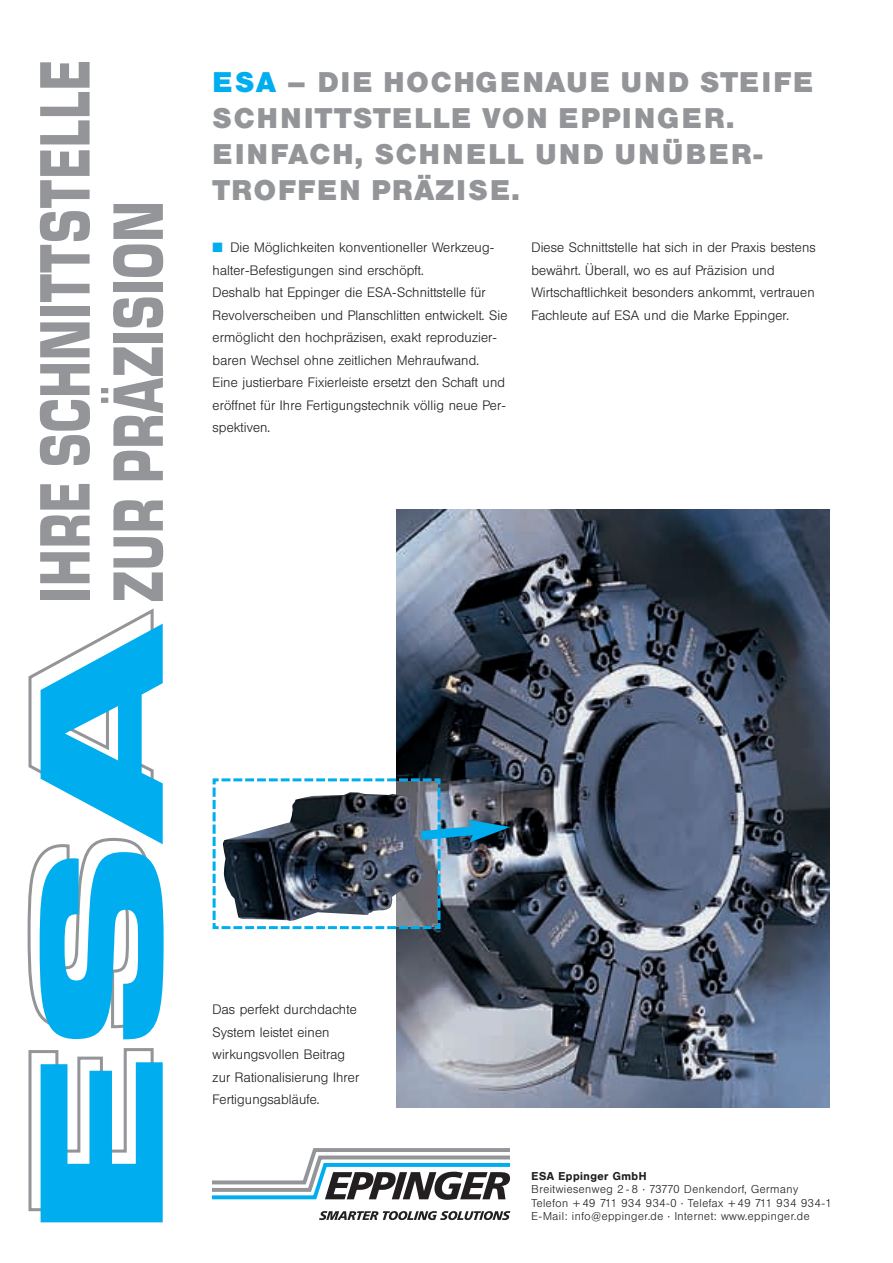
<style>
.page{position:relative;width:893px;height:1263px;background:#fff}
.page>*{position:absolute;margin:0;border:0;box-sizing:border-box;transform-origin:0 0}
.t1{font:900 183.15px "Eurostile T";color:#00aeef;scale:1.79 1}
.t2{font:900 74.1px/73.2px "Eurostile T";letter-spacing:.02em;color:#939598;scale:.71 1}
.t3{font:700 28.2px/36px "Helvetica BQ";letter-spacing:.09em;color:#939598}
.t4{font:300 13.5px/22.5px "Helvetica BQ";letter-spacing:.01em;color:#231f20}
.t5{font:300 11.25px/13.5px "Helvetica BQ";letter-spacing:.045em;color:#231f20}
.t6{font:500 11.25px "Helvetica BQ";letter-spacing:.05em;color:#231f20}
.s1{color:#00aeef}
</style>
<div class="page">
<img style="left:397px;top:509px;width:432px;height:598px">
<svg style="left:213px;top:1148px;width:297px;height:52px"></svg>
<svg style="left:319px;top:1211px;width:191px;height:9px"></svg>
<svg style="left:28px;top:1048px;width:126px;height:164px"></svg>
<svg style="left:27px;top:608px;width:128px;height:421px"></svg>
<svg style="left:212px;top:777px;width:298px;height:154px"></svg>
<h2 class="t2" style="left:27px;top:602px;width:765px;rotate:-90deg">IHRE SCHNITTSTELLE<br>ZUR PRÄZISION</h2>
<h1 class="t1" style="left:-8px;top:1240px;width:345px;rotate:-90deg">ESA</h1>
<h3 class="t3" style="left:213px;top:63px;width:601px"><span class="s1">ESA</span> – DIE HOCHGENAUE UND STEIFE<br>SCHNITTSTELLE VON EPPINGER.<br>EINFACH, SCHNELL UND UNÜBER-<br>TROFFEN PRÄZISE.</h3>
<p class="t4" style="left:213px;top:236px;width:296px"><span class="s1">■</span> Die Möglichkeiten konventioneller Werkzeug&shy;halter-Befestigungen sind erschöpft.<br>Deshalb hat Eppinger die ESA-Schnittstelle für Revolverscheiben und Planschlitten entwickelt. Sie ermöglicht den hochpräzisen, exakt reproduzier&shy;baren Wechsel ohne zeitlichen Mehraufwand.<br>Eine justierbare Fixierleiste ersetzt den Schaft und eröffnet für Ihre Fertigungstechnik völlig neue Per&shy;spektiven.</p>
<p class="t4" style="left:531px;top:236px;width:286px">Diese Schnittstelle hat sich in der Praxis bestens bewährt. Überall, wo es auf Präzision und Wirtschaftlichkeit besonders ankommt, vertrauen Fachleute auf ESA und die Marke Eppinger.</p>
<p class="t4" style="left:213px;top:998px;width:148px">Das perfekt durchdachte<br>System leistet einen wirkungsvollen Beitrag zur Rationalisierung Ihrer<br>Fertigungsabläufe.</p>
<p class="t6" style="left:531px;top:1170px;width:116px">ESA Eppinger GmbH</p>
<p class="t5" style="left:531px;top:1182px;width:302px">Breitwiesenweg 2 - 8 · 73770 Denkendorf, Germany<br>Telefon + 49 711 934 934-0 · Telefax + 49 711 934 934-1<br>E-Mail: info@eppinger.de · Internet: www.eppinger.de</p>
</div>
